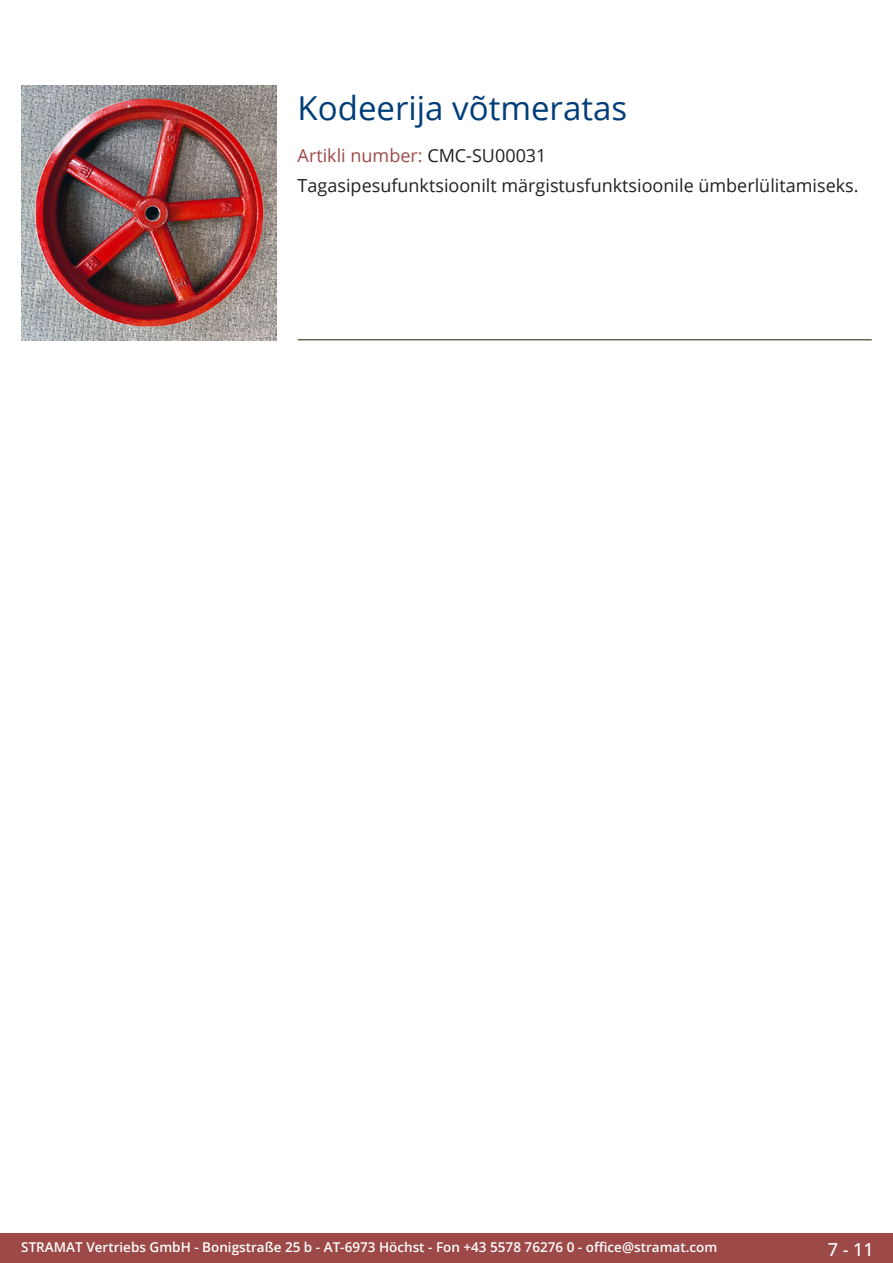
<style>
.page{position:relative;width:893px;height:1263px;background:#fff}
.page>*{position:absolute;margin:0;border:0;box-sizing:border-box;transform-origin:0 0}
.Produkttitel{font:33px "Open Sans";color:#003d78}
.Beschreibung_Text{font:18px "Open Sans";color:#231f20}
.TechDaten_Überschrif{font:18px "Open Sans";color:#9c4948}
.t1{font:500 18px "Open Sans";color:#fff}
.t2{font:600 13.5px "Open Sans";color:#fff}
.s1{color:#231f20}
</style>
<div class="page">
<div style="left:0;top:1233px;width:893px;height:30px;background:#9c4948"></div>
<hr style="left:298px;top:340px;width:574px;height:1px;background:#201d08">
<img style="left:21px;top:85px;width:255px;height:255px">
<p class="Produkttitel" style="left:298px;top:86px;width:331px">Kodeerija võtmeratas</p>
<p class="TechDaten_Überschrif" style="left:298px;top:143px;width:250px">Artikli number: <span class="s1">CMC-SU00031</span></p>
<p class="Beschreibung_Text" style="left:298px;top:173px;width:562px">Tagasipesufunktsioonilt märgistusfunktsioonile ümberlülitamiseks.</p>
<p class="t2" style="left:21px;top:1238px;width:698px">STRAMAT Vertriebs GmbH - Bonigstraße 25 b - AT-6973 Höchst - Fon +43 5578 76276 0 - office@stramat.com</p>
<h2 class="t1" style="left:828px;top:1237px;width:48px">7 - 11</h2>
</div>
